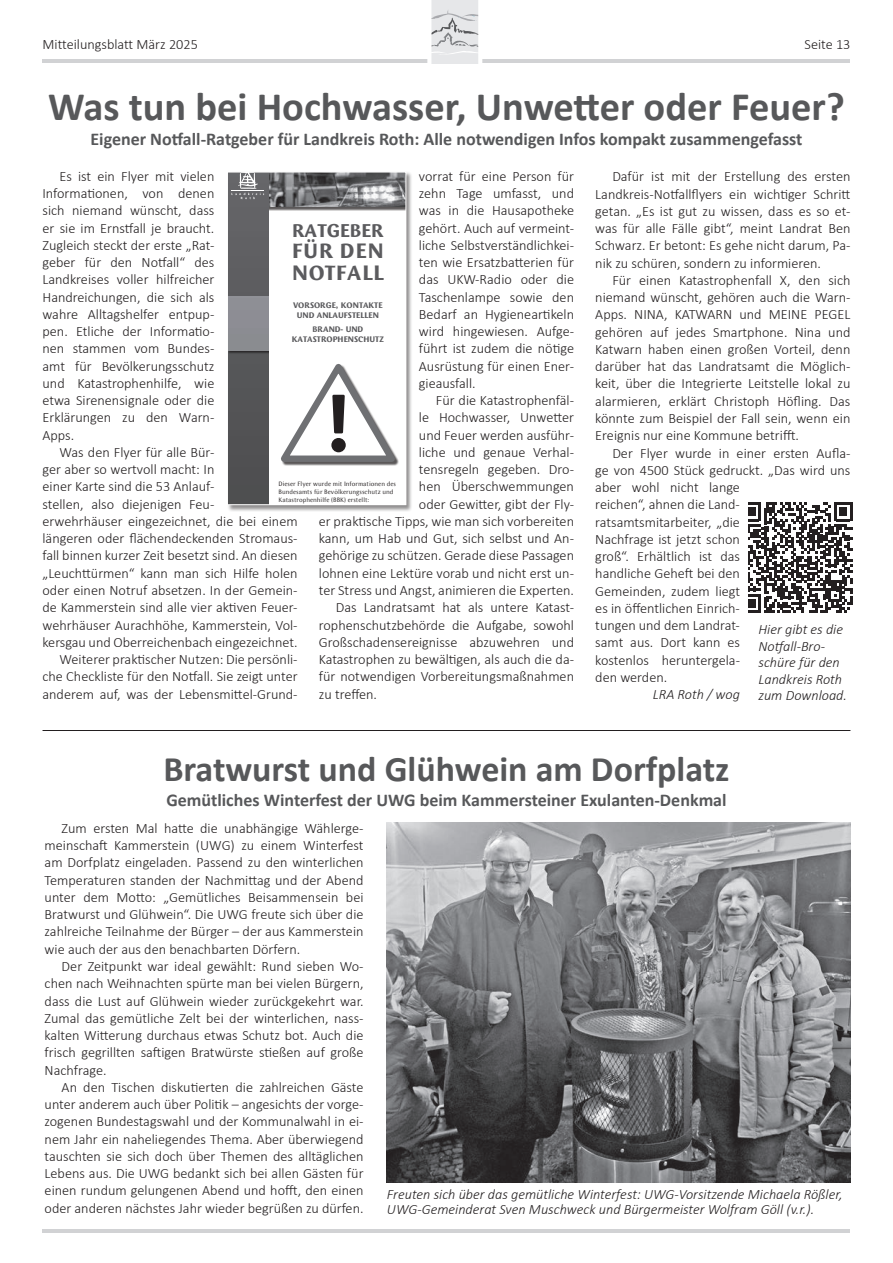
<style>
.page{position:relative;width:893px;height:1263px;background:#fff}
.page>*{position:absolute;margin:0;border:0;box-sizing:border-box;transform-origin:0 0}
.t1{font:700 40.5px "Calibri";color:#57585a}
.t2{font:700 36px "Calibri";color:#57585a}
.t3{font:700 21.6px/21.6px "Wunderlich";letter-spacing:.03em;color:#5b5b5e}
.t4{font:700 19.2px "Wunderlich";color:#5b5b5e}
.t5{font:700 18px "Calibri";color:#57585a}
.t6{font:300 14.25px/17.2px "Calibri";color:#231f20;text-align:justify}
.t7{font:italic 300 14.25px/16.5px "Calibri";color:#231f20}
.t8{font:700 8.4px/10.1px "Wunderlich";color:#5a5a5d;text-align:center}
.t9{font:6.6px/7.9px "Wunderlich";color:#231f20}
</style>
<div class="page">
<hr style="left:43px;top:59px;width:807px;height:3px;background:#d1d2d4">
<svg style="left:427px;top:0;width:55px;height:64px"></svg>
<hr style="left:43px;top:1229px;width:807px;height:3px;background:#d1d2d4">
<div style="left:227px;top:172px;width:186px;height:340px;background:#231f20;opacity:.5"></div>
<div style="left:227px;top:172px;width:179px;height:333px;background:#fff"></div>
<div style="left:264px;top:172px;width:142px;height:39px;background:#231f20;opacity:.75"></div>
<img style="left:268px;top:174px;width:136px;height:33px">
<div style="left:227px;top:172px;width:41px;height:333px;background:linear-gradient(to right,#58595b,#58585a)"></div>
<svg style="left:232px;top:174px;width:32px;height:25px"></svg>
<hr style="left:232px;top:191px;width:32px;height:1px;background:#fff">
<div style="left:228px;top:296px;width:178px;height:58px;background:#231f20;opacity:.75"></div>
<svg style="left:229px;top:296px;width:175px;height:54px"></svg>
<div style="left:282px;top:365px;width:117px;height:101px;background:#231f20;opacity:.75"></div>
<svg style="left:281px;top:364px;width:114px;height:98px"></svg>
<div style="left:331px;top:438px;width:15px;height:14px;background:#231f20;border-radius:50%"></div>
<div style="left:227px;top:172px;width:179px;height:333px;border:1px solid #fff"></div>
<svg style="left:748px;top:503px;width:104px;height:110px"></svg>
<hr style="left:43px;top:730px;width:807px;height:1px;background:#231f20">
<img style="left:387px;top:822px;width:463px;height:361px">
<p class="t6" style="left:43px;top:35px;width:157px">Mitteilungsblatt März 2025</p>
<p class="t6" style="left:805px;top:35px;width:47px">Seite 13</p>
<h1 class="t1" style="left:48px;top:77px;width:798px">Was tun bei Hochwasser, Unwetter oder Feuer?</h1>
<p class="t5" style="left:90px;top:126px;width:713px">Eigener Notfall-Ratgeber für Landkreis Roth: Alle notwendigen Infos kompakt zusammengefasst</p>
<p class="t6" style="left:419px;top:167px;width:157px">vorrat für eine Person für zehn Tage umfasst, und was in die Hausapotheke gehört. Auch auf vermeint&shy;liche Selbstverständlichkei&shy;ten wie Ersatzbatterien für das UKW-Radio oder die Taschenlampe sowie den Bedarf an Hygieneartikeln wird hingewiesen. Aufge&shy;führt ist zudem die nötige Ausrüstung für einen Ener&shy;gieausfall.</p>
<p class="t6" style="left:436px;top:392px;width:140px">Für die Katastrophenfäl-</p>
<p class="t6" style="left:419px;top:409px;width:157px">le Hochwasser, Unwetter</p>
<p class="t6" style="left:419px;top:426px;width:157px">und Feuer werden ausführ-</p>
<p class="t6" style="left:419px;top:443px;width:157px">liche und genaue Verhal-</p>
<p class="t6" style="left:419px;top:461px;width:157px">tensregeln gegeben. Dro-</p>
<p class="t6" style="left:419px;top:478px;width:157px">hen Überschwemmungen</p>
<p class="t6" style="left:419px;top:495px;width:157px">oder Gewitter, gibt der Fly-</p>
<p class="t6" style="left:319px;top:512px;width:257px">er praktische Tipps, wie man sich vorbereiten</p>
<p class="t6" style="left:319px;top:530px;width:257px">kann, um Hab und Gut, sich selbst und An-</p>
<p class="t6" style="left:319px;top:547px;width:257px">gehörige zu schützen. Gerade diese Passagen</p>
<p class="t6" style="left:319px;top:564px;width:257px">lohnen eine Lektüre vorab und nicht erst un-</p>
<p class="t6" style="left:319px;top:581px;width:257px">ter Stress und Angst, animieren die Experten.</p>
<p class="t6" style="left:336px;top:599px;width:240px">Das Landratsamt hat als untere Katast-</p>
<p class="t6" style="left:319px;top:616px;width:257px">rophenschutzbehörde die Aufgabe, sowohl</p>
<p class="t6" style="left:319px;top:633px;width:257px">Großschadensereignisse abzuwehren und</p>
<p class="t6" style="left:319px;top:650px;width:257px">Katastrophen zu bewältigen, als auch die da-</p>
<p class="t6" style="left:319px;top:668px;width:257px">für notwendigen Vorbereitungsmaßnahmen</p>
<p class="t6" style="left:319px;top:685px;width:60px">zu treffen.</p>
<p class="t6" style="left:43px;top:167px;width:173px;text-indent:17px">Es ist ein Flyer mit vielen Informationen, von denen sich niemand wünscht, dass er sie im Ernstfall je braucht.<br>Zugleich steckt der erste „Rat&shy;geber für den Notfall“ des Landkreises voller hilfreicher Handreichungen, die sich als wahre Alltagshelfer entpup&shy;pen. Etliche der Informatio&shy;nen stammen vom Bundes&shy;amt für Bevölkerungsschutz und Katastrophenhilfe, wie etwa Sirenensignale oder die Erklärungen zu den Warn-Apps.</p>
<p class="t6" style="left:60px;top:443px;width:156px">Was den Flyer für alle Bür-</p>
<p class="t6" style="left:43px;top:461px;width:173px">ger aber so wertvoll macht: In</p>
<p class="t6" style="left:43px;top:478px;width:173px">einer Karte sind die 53 Anlauf-</p>
<p class="t6" style="left:43px;top:495px;width:173px">stellen, also diejenigen Feu-</p>
<p class="t6" style="left:43px;top:512px;width:257px">erwehrhäuser eingezeichnet, die bei einem</p>
<p class="t6" style="left:43px;top:530px;width:257px">längeren oder flächendeckenden Stromaus-</p>
<p class="t6" style="left:43px;top:547px;width:257px">fall binnen kurzer Zeit besetzt sind. An diesen</p>
<p class="t6" style="left:43px;top:564px;width:257px">„Leuchttürmen“ kann man sich Hilfe holen</p>
<p class="t6" style="left:43px;top:581px;width:257px">oder einen Notruf absetzen. In der Gemein-</p>
<p class="t6" style="left:43px;top:599px;width:257px">de Kammerstein sind alle vier aktiven Feuer-</p>
<p class="t6" style="left:43px;top:616px;width:257px">wehrhäuser Aurachhöhe, Kammerstein, Vol-</p>
<p class="t6" style="left:43px;top:633px;width:257px">kersgau und Oberreichenbach eingezeichnet.</p>
<p class="t6" style="left:60px;top:650px;width:240px">Weiterer praktischer Nutzen: Die persönli-</p>
<p class="t6" style="left:43px;top:668px;width:257px">che Checkliste für den Notfall. Sie zeigt unter</p>
<p class="t6" style="left:43px;top:685px;width:257px">anderem auf, was der Lebensmittel-Grund-</p>
<p class="t6" style="left:595px;top:168px;width:257px;text-indent:17px">Dafür ist mit der Erstellung des ersten Landkreis-Notfallflyers ein wichtiger Schritt getan. „Es ist gut zu wissen, dass es so et&shy;was für alle Fälle gibt“, meint Landrat Ben Schwarz. Er betont: Es gehe nicht darum, Pa&shy;nik zu schüren, sondern zu informieren.</p>
<p class="t6" style="left:595px;top:271px;width:257px;text-indent:17px">Für einen Katastrophenfall X, den sich niemand wünscht, gehören auch die Warn-Apps. NINA, KATWARN und MEINE PEGEL gehören auf jedes Smartphone. Nina und Katwarn haben einen großen Vorteil, denn darüber hat das Landratsamt die Möglich&shy;keit, über die Integrierte Leitstelle lokal zu alarmieren, erklärt Christoph Höfling. Das könnte zum Beispiel der Fall sein, wenn ein Ereignis nur eine Kommune betrifft.</p>
<p class="t6" style="left:595px;top:444px;width:257px;text-align:left;text-indent:17px">Der Flyer wurde in einer ersten Aufla&shy;ge von 4500 Stück gedruckt. „Das wird uns aber wohl nicht lange<br>reichen“, ahnen die Land&shy;ratsamtsmitarbeiter, „die<br>Nachfrage ist jetzt schon<br>groß“. Erhältlich ist das<br>handliche Geheft bei den<br>Gemeinden, zudem liegt<br>es in öffentlichen Einrich-<br>tungen und dem Landrat-<br>samt aus. Dort kann es<br>kostenlos heruntergela-<br>den werden.</p>
<p class="t7" style="left:653px;top:686px;width:89px">LRA Roth / wog</p>
<h3 class="t4" style="left:292px;top:219px;width:93px">RATGEBER</h3>
<h3 class="t3" style="left:292px;top:240px;width:93px">FÜR DEN<br>NOTFALL</h3>
<p class="t8" style="left:293px;top:300px;width:91px">VORSORGE, KONTAKTE<br>UND ANLAUFSTELLEN</p>
<p class="t8" style="left:292px;top:324px;width:93px">BRAND- UND<br>KATASTROPHENSCHUTZ</p>
<p class="t9" style="left:278px;top:480px;width:119px">Dieser Flyer wurde mit Informationen des<br>Bundesamts für Bevölkerungsschutz und<br>Katastrophenhilfe (BBK) erstellt:</p>
<p class="t7" style="left:758px;top:621px;width:90px">Hier gibt es die<br>Notfall-Bro&shy;schüre für den<br>Landkreis Roth zum Download.</p>
<h2 class="t2" style="left:163px;top:743px;width:568px">Bratwurst und Glühwein am Dorfplatz</h2>
<p class="t5" style="left:166px;top:787px;width:562px">Gemütliches Winterfest der UWG beim Kammersteiner Exulanten-Denkmal</p>
<p class="t6" style="left:45px;top:819px;width:320px;text-indent:17px">Zum ersten Mal hatte die unabhängige Wählerge&shy;meinschaft Kammerstein (UWG) zu einem Winterfest am Dorfplatz eingeladen. Passend zu den winterlichen Temperaturen standen der Nachmittag und der Abend unter dem Motto: „Gemütliches Beisammensein bei Bratwurst und Glühwein“. Die UWG freute sich über die zahlreiche Teilnahme der Bürger – der aus Kammerstein wie auch der aus den benachbarten Dörfern.</p>
<p class="t6" style="left:45px;top:957px;width:320px;text-indent:17px">Der Zeitpunkt war ideal gewählt: Rund sieben Wo&shy;chen nach Weihnachten spürte man bei vielen Bürgern, dass die Lust auf Glühwein wieder zurückgekehrt war.<br>Zumal das gemütliche Zelt bei der winterlichen, nass&shy;kalten Witterung durchaus etwas Schutz bot. Auch die frisch gegrillten saftigen Bratwürste stießen auf große Nachfrage.</p>
<p class="t6" style="left:45px;top:1078px;width:320px;text-indent:17px">An den Tischen diskutierten die zahlreichen Gäste unter anderem auch über Politik – angesichts der vorge&shy;zogenen Bundestagswahl und der Kommunalwahl in ei&shy;nem Jahr ein naheliegendes Thema. Aber überwiegend tauschten sie sich doch über Themen des alltäglichen Lebens aus. Die UWG bedankt sich bei allen Gästen für einen rundum gelungenen Abend und hofft, den einen oder anderen nächstes Jahr wieder begrüßen zu dürfen.</p>
<p class="t7" style="left:387px;top:1186px;width:457px;line-height:15px">Freuten sich über das gemütliche Winterfest: UWG-Vorsitzende Michaela Rößler,<br>UWG-Gemeinderat Sven Muschweck und Bürgermeister Wolfram Göll (v.r.).</p>
</div>
